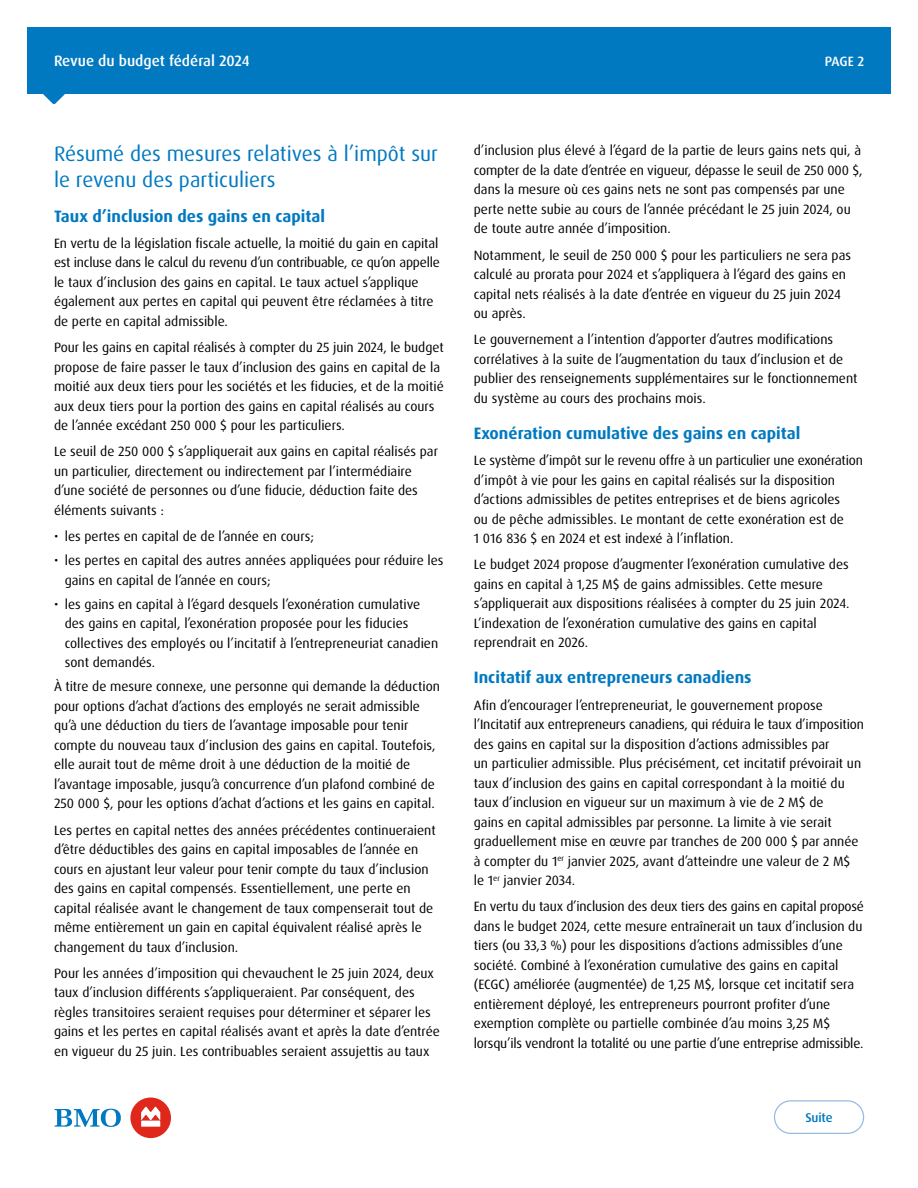
<style>
.page{position:relative;width:918px;height:1188px;background:#fff}
.page>*{position:absolute;margin:0;border:0;box-sizing:border-box;transform-origin:0 0}
.Section_Headline_H32{font:21px/25.5px "Dax Pro";color:#0079c1}
.Paragraph_Headline_H4{font:700 16.5px "Dax Pro";color:#0079c1}
.t1{font:500 15px "Dax Pro";color:#fff}
.Body_Copy{font:13.5px/19.5px "Dax Pro";color:#000}
.t2{font:500 13.5px "Dax Pro";color:#fff}
.t3{font:500 12.75px "Dax OT";letter-spacing:-.01em;color:#0079c1}
</style>
<div class="page">
<div style="left:27px;top:27px;width:864px;height:67px;background:#0079c1"></div>
<svg style="left:43px;top:94px;width:22px;height:10px"></svg>
<svg style="left:774px;top:1100px;width:90px;height:34px"></svg>
<svg style="left:55px;top:1109px;width:66px;height:18px"></svg>
<div style="left:130px;top:1098px;width:41px;height:40px;background:#df271c;border-radius:50%"></div>
<svg style="left:141px;top:1107px;width:19px;height:20px"></svg>
<p class="t1" style="left:54px;top:51px;width:197px">Revue du budget fédéral 2024</p>
<h3 class="Section_Headline_H32" style="left:54px;top:141px;width:385px">Résumé des mesures relatives à l’impôt sur le revenu des particuliers</h3>
<h4 class="Paragraph_Headline_H4" style="left:54px;top:205px;width:273px">Taux d’inclusion des gains en capital</h4>
<p class="Body_Copy" style="left:54px;top:234px;width:388px">En vertu de la législation fiscale actuelle, la moitié du gain en capital est incluse dans le calcul du revenu d’un contribuable, ce qu’on appelle le taux d’inclusion des gains en capital. Le taux actuel s’applique également aux pertes en capital qui peuvent être réclamées à titre de perte en capital admissible.</p>
<p class="Body_Copy" style="left:54px;top:338px;width:391px">Pour les gains en capital réalisés à compter du 25 juin 2024, le budget propose de faire passer le taux d’inclusion des gains en capital de la moitié aux deux tiers pour les sociétés et les fiducies, et de la moitié aux deux tiers pour la portion des gains en capital réalisés au cours de l’année excédant 250 000 $ pour les particuliers.</p>
<p class="Body_Copy" style="left:54px;top:442px;width:386px">Le seuil de 250 000 $ s’appliquerait aux gains en capital réalisés par un particulier, directement ou indirectement par l’intermédiaire d’une société de personnes ou d’une fiducie, déduction faite des éléments suivants :</p>
<p class="Body_Copy" style="left:54px;top:527px;width:261px">• les pertes en capital de de l’année en cours;</p>
<p class="Body_Copy" style="left:65px;top:551px;width:380px;text-indent:-11px">• les pertes en capital des autres années appliquées pour réduire les gains en capital de l’année en cours;</p>
<p class="Body_Copy" style="left:65px;top:594px;width:375px;text-indent:-11px">• les gains en capital à l’égard desquels l’exonération cumulative des gains en capital, l’exonération proposée pour les fiducies collectives des employés ou l’incitatif à l’entrepreneuriat canadien sont demandés.</p>
<p class="Body_Copy" style="left:54px;top:677px;width:388px">À titre de mesure connexe, une personne qui demande la déduction pour options d’achat d’actions des employés ne serait admissible qu’à une déduction du tiers de l’avantage imposable pour tenir compte du nouveau taux d’inclusion des gains en capital. Toutefois, elle aurait tout de même droit à une déduction de la moitié de l’avantage imposable, jusqu’à concurrence d’un plafond combiné de 250 000 $, pour les options d’achat d’actions et les gains en capital.</p>
<p class="Body_Copy" style="left:54px;top:820px;width:383px">Les pertes en capital nettes des années précédentes continueraient d’être déductibles des gains en capital imposables de l’année en cours en ajustant leur valeur pour tenir compte du taux d’inclusion des gains en capital compensés. Essentiellement, une perte en capital réalisée avant le changement de taux compenserait tout de même entièrement un gain en capital équivalent réalisé après le changement du taux d’inclusion.</p>
<p class="Body_Copy" style="left:54px;top:964px;width:387px">Pour les années d’imposition qui chevauchent le 25 juin 2024, deux taux d’inclusion différents s’appliqueraient. Par conséquent, des règles transitoires seraient requises pour déterminer et séparer les gains et les pertes en capital réalisés avant et après la date d’entrée en vigueur du 25 juin. Les contribuables seraient assujettis au taux</p>
<p class="t2" style="left:825px;top:53px;width:41px">PAGE 2</p>
<p class="Body_Copy" style="left:474px;top:141px;width:390px">d’inclusion plus élevé à l’égard de la partie de leurs gains nets qui, à compter de la date d’entrée en vigueur, dépasse le seuil de 250 000 $, dans la mesure où ces gains nets ne sont pas compensés par une perte nette subie au cours de l’année précédant le 25 juin 2024, ou de toute autre année d’imposition.</p>
<p class="Body_Copy" style="left:474px;top:245px;width:379px">Notamment, le seuil de 250 000 $ pour les particuliers ne sera pas calculé au prorata pour 2024 et s’appliquera à l’égard des gains en capital nets réalisés à la date d’entrée en vigueur du 25 juin 2024 ou après.</p>
<p class="Body_Copy" style="left:474px;top:330px;width:385px">Le gouvernement a l’intention d’apporter d’autres modifications corrélatives à la suite de l’augmentation du taux d’inclusion et de publier des renseignements supplémentaires sur le fonctionnement du système au cours des prochains mois.</p>
<h4 class="Paragraph_Headline_H4" style="left:474px;top:422px;width:328px">Exonération cumulative des gains en capital</h4>
<p class="Body_Copy" style="left:474px;top:451px;width:391px">Le système d’impôt sur le revenu offre à un particulier une exonération d’impôt à vie pour les gains en capital réalisés sur la disposition d’actions admissibles de petites entreprises et de biens agricoles<br>ou de pêche admissibles. Le montant de cette exonération est de<br>1 016 836 $ en 2024 et est indexé à l’inflation.</p>
<p class="Body_Copy" style="left:474px;top:555px;width:377px">Le budget 2024 propose d’augmenter l’exonération cumulative des gains en capital à 1,25 M$ de gains admissibles. Cette mesure s’appliquerait aux dispositions réalisées à compter du 25 juin 2024.<br>L’indexation de l’exonération cumulative des gains en capital reprendrait en 2026.</p>
<h4 class="Paragraph_Headline_H4" style="left:474px;top:667px;width:279px">Incitatif aux entrepreneurs canadiens</h4>
<p class="Body_Copy" style="left:474px;top:695px;width:392px">Afin d’encourager l’entrepreneuriat, le gouvernement propose l’Incitatif aux entrepreneurs canadiens, qui réduira le taux d’imposition des gains en capital sur la disposition d’actions admissibles par<br>un particulier admissible. Plus précisément, cet incitatif prévoirait un taux d’inclusion des gains en capital correspondant à la moitié du taux d’inclusion en vigueur sur un maximum à vie de 2 M$ de<br>gains en capital admissibles par personne. La limite à vie serait graduellement mise en œuvre par tranches de 200 000 $ par année à compter du 1<sup>er</sup> janvier 2025, avant d’atteindre une valeur de 2 M$ le 1<sup>er</sup> janvier 2034.</p>
<p class="Body_Copy" style="left:474px;top:897px;width:392px">En vertu du taux d’inclusion des deux tiers des gains en capital proposé dans le budget 2024, cette mesure entraînerait un taux d’inclusion du tiers (ou 33,3 %) pour les dispositions d’actions admissibles d’une société. Combiné à l’exonération cumulative des gains en capital (ECGC) améliorée (augmentée) de 1,25 M$, lorsque cet incitatif sera entièrement déployé, les entrepreneurs pourront profiter d’une exemption complète ou partielle combinée d’au moins 3,25 M$ lorsqu’ils vendront la totalité ou une partie d’une entreprise admissible.</p>
<p class="t3" style="left:805px;top:1109px;width:29px">Suite</p>
</div>
